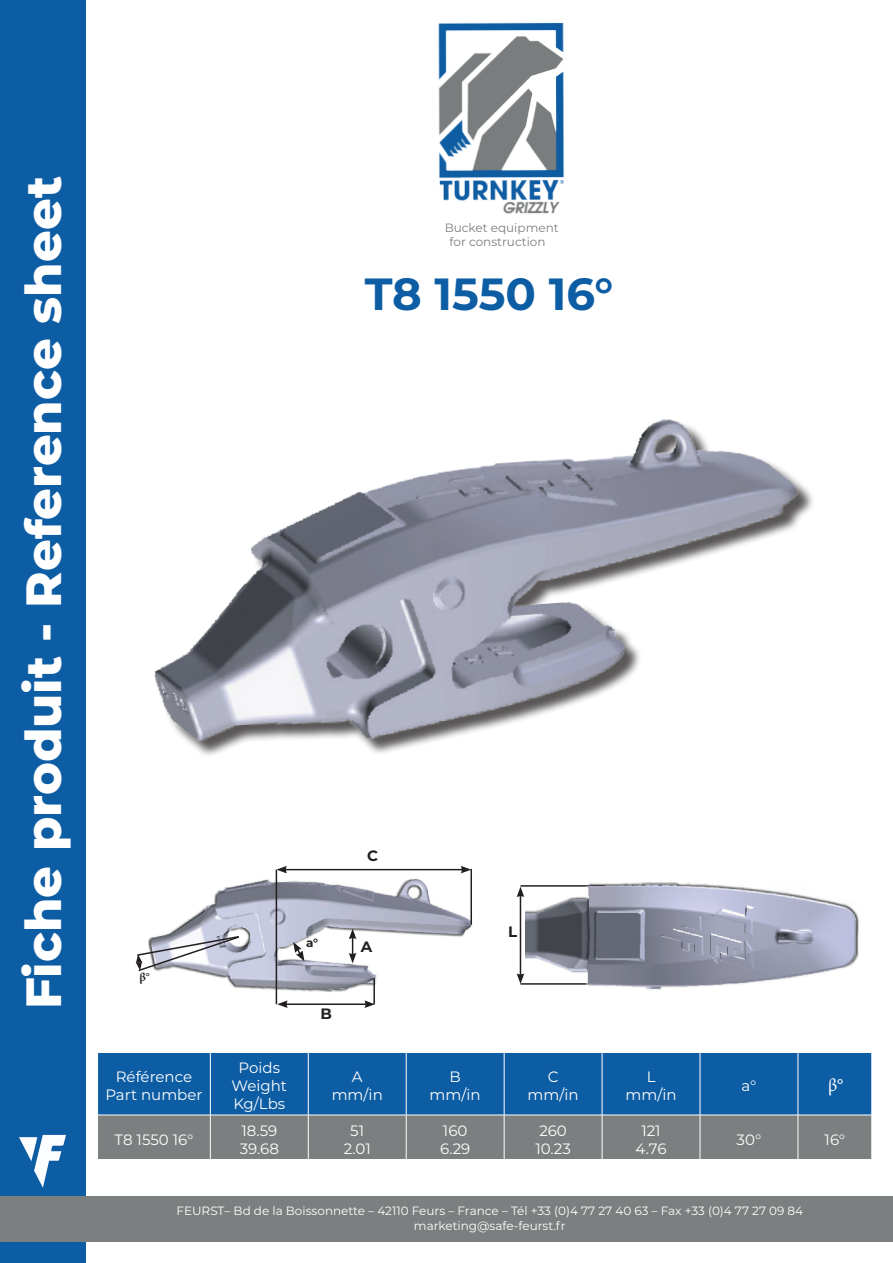
<style>
.page{position:relative;width:893px;height:1263px;background:#fff}
.page>*{position:absolute;margin:0;border:0;box-sizing:border-box;transform-origin:0 0}
.t1{font:800 49.5px "Montserrat";color:#fff}
.t2{font:700 45px "Montserrat";color:#0d5da4}
.t3{font:18px "Minion Pro";color:#fff}
.t4{font:15px/18px "Montserrat";color:#fff;text-align:center}
.t5{font:700 15px "Montserrat";color:#231f20}
.t6{font:12px/14.4px "Montserrat";color:#fff;text-align:center}
.t7{font:12px/14.4px "Montserrat";color:#7c7f80;text-align:center}
.t8{font:700 12px "Montserrat";color:#231f20}
.t9{font:700 12px "Minion Pro";color:#231f20}
.s1{color:#fff}
</style>
<div class="page">
<div style="left:0;top:0;width:85px;height:1263px;background:#0d5da4"></div>
<div style="left:0;top:1196px;width:893px;height:46px;background:#7c7f80"></div>
<svg style="left:19px;top:1135px;width:47px;height:52px"></svg>
<div style="left:98px;top:1053px;width:773px;height:62px;background:#0d5da4"></div>
<div style="left:98px;top:1116px;width:773px;height:43px;background:#7c7f80"></div>
<hr style="left:210px;top:1053px;width:1px;height:62px;background:#fff">
<hr style="left:308px;top:1053px;width:1px;height:62px;background:#fff">
<hr style="left:406px;top:1053px;width:1px;height:62px;background:#fff">
<hr style="left:504px;top:1053px;width:1px;height:62px;background:#fff">
<hr style="left:602px;top:1053px;width:1px;height:62px;background:#fff">
<hr style="left:700px;top:1053px;width:1px;height:62px;background:#fff">
<hr style="left:798px;top:1053px;width:1px;height:62px;background:#fff">
<hr style="left:210px;top:1115px;width:1px;height:44px;background:#fff">
<hr style="left:308px;top:1115px;width:1px;height:44px;background:#fff">
<hr style="left:406px;top:1115px;width:1px;height:44px;background:#fff">
<hr style="left:504px;top:1115px;width:1px;height:44px;background:#fff">
<hr style="left:602px;top:1115px;width:1px;height:44px;background:#fff">
<hr style="left:700px;top:1115px;width:1px;height:44px;background:#fff">
<hr style="left:798px;top:1115px;width:1px;height:44px;background:#fff">
<img style="left:438px;top:22px;width:126px;height:192px">
<hr style="left:520px;top:895px;width:1px;height:81px;background:#231f20">
<svg style="left:517px;top:887px;width:7px;height:10px"></svg>
<svg style="left:517px;top:973px;width:7px;height:10px"></svg>
<img style="left:163px;top:868px;width:310px;height:124px">
<img style="left:154px;top:419px;width:659px;height:336px">
<svg style="left:135px;top:935px;width:106px;height:37px"></svg>
<hr style="left:520px;top:885px;width:85px;height:2px;background:#231f20">
<hr style="left:520px;top:983px;width:86px;height:2px;background:#231f20">
<svg style="left:293px;top:942px;width:11px;height:19px"></svg>
<hr style="left:276px;top:870px;width:1px;height:134px;background:#231f20">
<hr style="left:373px;top:978px;width:2px;height:26px;background:#231f20">
<hr style="left:470px;top:869px;width:2px;height:56px;background:#231f20">
<svg style="left:349px;top:929px;width:7px;height:34px"></svg>
<hr style="left:285px;top:1003px;width:82px;height:2px;background:#231f20">
<svg style="left:277px;top:1000px;width:11px;height:8px"></svg>
<svg style="left:364px;top:1000px;width:11px;height:8px"></svg>
<hr style="left:285px;top:869px;width:178px;height:1px;background:#231f20">
<svg style="left:276px;top:866px;width:11px;height:7px"></svg>
<svg style="left:461px;top:866px;width:10px;height:7px"></svg>
<img style="left:525px;top:882px;width:334px;height:108px">
<h1 class="t1" style="left:7px;top:1009px;width:834px;rotate:-90deg">Fiche produit - Reference sheet</h1>
<p class="t7" style="left:445px;top:220px;width:115px">Bucket equipment for construction<span class="s1">g</span></p>
<h2 class="t2" style="left:365px;top:262px;width:250px">T8 1550 16°</h2>
<p class="t9" style="left:139px;top:968px;width:12px">β°</p>
<p class="t5" style="left:367px;top:845px;width:12px">C</p>
<p class="t8" style="left:306px;top:934px;width:14px">a°</p>
<p class="t5" style="left:321px;top:1002px;width:13px">B</p>
<p class="t5" style="left:361px;top:936px;width:13px">A</p>
<p class="t5" style="left:508px;top:920px;width:11px">L</p>
<p class="t4" style="left:105px;top:1067px;width:99px">Référence<br>Part number</p>
<p class="t4" style="left:232px;top:1058px;width:57px">Poids<br>Weight<br>Kg/Lbs</p>
<p class="t4" style="left:332px;top:1067px;width:53px">A mm/in</p>
<p class="t4" style="left:430px;top:1067px;width:53px">B mm/in</p>
<p class="t4" style="left:528px;top:1067px;width:53px">C mm/in</p>
<p class="t4" style="left:625px;top:1067px;width:53px">L mm/in</p>
<p class="t4" style="left:742px;top:1076px;width:16px">a°</p>
<p class="t4" style="left:115px;top:1130px;width:80px">T8 1550 16°</p>
<p class="t4" style="left:240px;top:1121px;width:41px;text-align:left">18.59<br>39.68</p>
<p class="t4" style="left:344px;top:1121px;width:28px">51<br>2.01</p>
<p class="t4" style="left:440px;top:1121px;width:32px;text-align:left">160<br>6.29</p>
<p class="t4" style="left:535px;top:1121px;width:37px;text-align:left">260<br>10.23</p>
<p class="t4" style="left:636px;top:1121px;width:32px">121<br>4.76</p>
<p class="t4" style="left:737px;top:1130px;width:26px">30°</p>
<p class="t4" style="left:825px;top:1130px;width:22px">16°</p>
<p class="t3" style="left:828px;top:1073px;width:17px">β°</p>
<p class="t6" style="left:177px;top:1203px;width:628px">FEURST– Bd de la Boissonnette – 42110 Feurs – France – Tél +33 (0)4 77 27 40 63 – Fax +33 (0)4 77 27 09 84 marketing@safe-feurst.fr</p>
</div>
